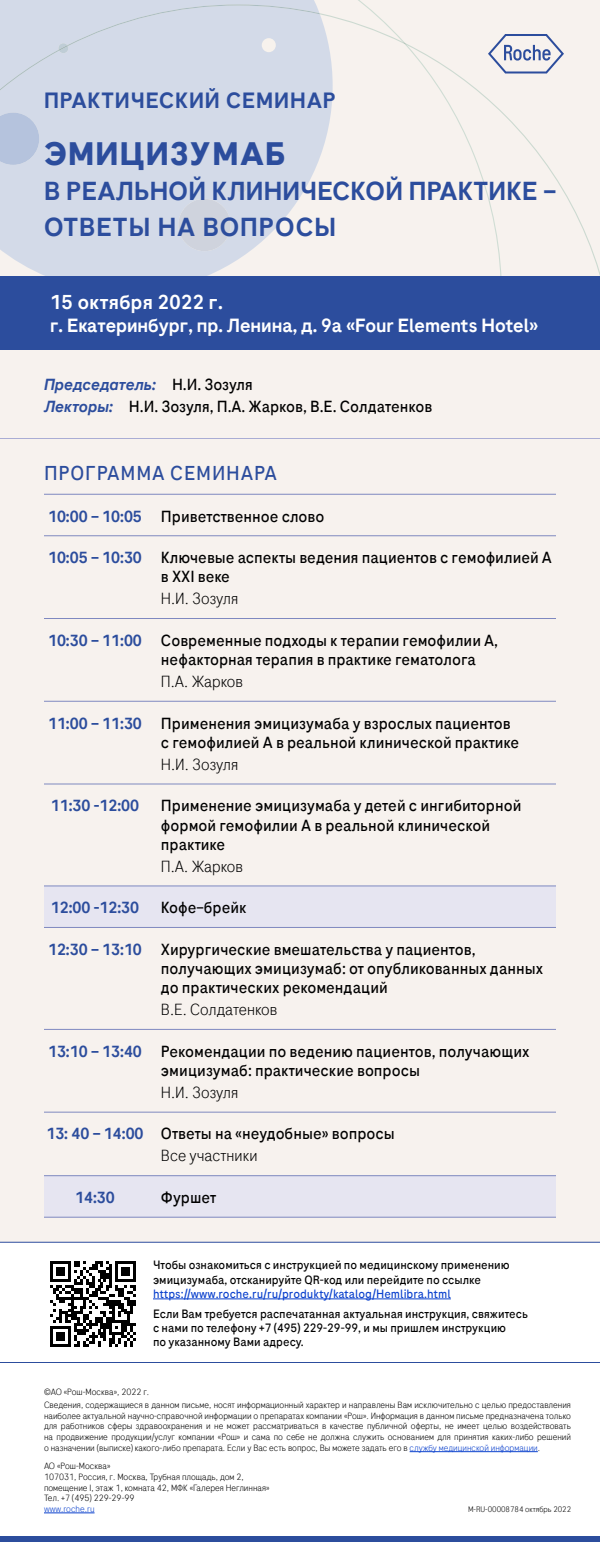
<style>
.page{position:relative;width:600px;height:1542px;background:#fff}
.page>*{position:absolute;margin:0;border:0;box-sizing:border-box;transform-origin:0 0}
.t1{font:700 32.4px "Roche Sans";letter-spacing:.04em;color:#2c4d9d}
.t2{font:300 25.9px/35.6px "Roche Sans";letter-spacing:.01em;color:#2c4d9d}
.t3{font:300 22px "Roche Sans";letter-spacing:.04em;color:#2c4d9d}
.t4{font:20px "Roche Sans";letter-spacing:.04em;color:#2c4d9d}
.t5{font:300 20px "Roche Sans";letter-spacing:.02em;color:#fff}
.t6{font:300 19px "Roche Sans";color:#fff}
.t7{font:16px/19.2px "Roche Sans";color:#000}
.t8{font:300 16px "Roche Sans";color:#000}
.t9{font:300 16px "Roche Sans";color:#2c4d9d}
.t10{font:12px/14.4px "Roche Sans";color:#000}
.t11{font:12px "Roche Sans";color:#0b41cd}
.t12{font:300 9px/10.8px "Roche Sans";color:#000}
.t13{font:300 9px "Roche Sans";color:#0b41cd}
.t14{font:300 8px "Roche Sans";color:#000}
.s1{font-weight:300;font-style:italic;color:#2c4d9d}
.s2{font-weight:300;color:#2c4d9d}
.s3{font-weight:300}
.s4{color:#0b41cd}
</style>
<div class="page">
<div style="left:0;top:231px;width:600px;height:1011px;background:#f7f2ee"></div>
<div style="left:0;top:250px;width:600px;height:100px;background:#2c4d9d"></div>
<div style="left:512px;top:13px;width:88px;height:263px;background:#f7f2ee"></div>
<div style="left:333px;top:0;width:179px;height:276px;background:#f7f2ee"></div>
<div style="left:333px;top:42px;width:74px;height:234px;background:#f7f2ee"></div>
<svg style="left:0;top:0;width:333px;height:276px;fill:#d3dae8"></svg>
<svg style="left:0;top:161px;width:39px;height:4px"></svg>
<div style="left:237px;top:183px;width:10px;height:10px;background:#cfd3dd;border-radius:50%"></div>
<div style="left:178px;top:199px;width:53px;height:52px;background:#cfd3dd;border-radius:50%"></div>
<div style="left:0;top:4px;width:320px;height:157px;background:#d3dae8"></div>
<svg style="left:58px;top:43px;width:10px;height:10px"></svg>
<div style="left:262px;top:38px;width:14px;height:14px;background:#f7f2ed;border-radius:50%"></div>
<svg style="left:488px;top:34px;width:76px;height:40px"></svg>
<hr style="left:0;top:438px;width:600px;height:1px;background:#aaadd4">
<svg style="left:44px;top:887px;width:512px;height:330px"></svg>
<hr style="left:44px;top:494px;width:102px;height:1px;background:#7f89c0">
<hr style="left:146px;top:494px;width:410px;height:1px;background:#7f89c0">
<hr style="left:44px;top:536px;width:102px;height:1px;background:#7f89c0">
<hr style="left:146px;top:536px;width:410px;height:1px;background:#7f89c0">
<hr style="left:44px;top:618px;width:102px;height:1px;background:#7f89c0">
<hr style="left:146px;top:618px;width:410px;height:1px;background:#7f89c0">
<hr style="left:44px;top:701px;width:102px;height:1px;background:#7f89c0">
<hr style="left:146px;top:701px;width:410px;height:1px;background:#7f89c0">
<hr style="left:44px;top:784px;width:102px;height:1px;background:#7f89c0">
<hr style="left:146px;top:784px;width:410px;height:1px;background:#7f89c0">
<hr style="left:44px;top:886px;width:102px;height:1px;background:#7f89c0">
<hr style="left:146px;top:886px;width:410px;height:1px;background:#7f89c0">
<hr style="left:44px;top:927px;width:102px;height:1px;background:#7f89c0">
<hr style="left:146px;top:927px;width:410px;height:1px;background:#7f89c0">
<hr style="left:44px;top:1029px;width:102px;height:1px;background:#7f89c0">
<hr style="left:146px;top:1029px;width:410px;height:1px;background:#7f89c0">
<hr style="left:44px;top:1112px;width:102px;height:1px;background:#7f89c0">
<hr style="left:146px;top:1112px;width:410px;height:1px;background:#7f89c0">
<hr style="left:44px;top:1175px;width:102px;height:1px;background:#7f89c0">
<hr style="left:146px;top:1175px;width:410px;height:1px;background:#7f89c0">
<hr style="left:44px;top:1217px;width:102px;height:1px;background:#7f89c0">
<hr style="left:146px;top:1217px;width:410px;height:1px;background:#7f89c0">
<div style="left:0;top:1536px;width:600px;height:6px;background:#2c4d9d"></div>
<hr style="left:44px;top:1513px;width:51px;height:1px;background:#0b41cd">
<hr style="left:410px;top:1451px;width:128px;height:1px;background:#0b41cd">
<svg style="left:50px;top:1261px;width:86px;height:86px"></svg>
<hr style="left:153px;top:1299px;width:298px;height:1px;background:#0b41cd">
<hr style="left:0;top:1242px;width:600px;height:1px;background:#2c4d9d">
<hr style="left:0;top:1362px;width:600px;height:1px;background:#2c4d9d">
<h3 class="t3" style="left:44px;top:87px;width:293px">ПРАКТИЧЕСКИЙ СЕМИНАР</h3>
<h1 class="t1" style="left:44px;top:133px;width:243px">ЭМИЦИЗУМАБ</h1>
<h2 class="t2" style="left:44px;top:173px;width:514px">В РЕАЛЬНОЙ КЛИНИЧЕСКОЙ ПРАКТИКЕ –<br>ОТВЕТЫ НА ВОПРОСЫ</h2>
<h3 class="t5" style="left:50px;top:290px;width:175px">15 октября 2022 г.</h3>
<h3 class="t6" style="left:50px;top:313px;width:490px">г. Екатеринбург, пр. Ленина, д. 9а «Four Elements Hotel»</h3>
<h3 class="t7" style="left:44px;top:373px;width:390px;line-height:22px"><span class="s1">Председатель:</span> Н.И. Зозуля<br><span class="s1">Лекторы:</span> Н.И. Зозуля, П.А. Жарков, В.Е. Солдатенков</h3>
<h3 class="t4" style="left:44px;top:461px;width:234px">ПРОГРАММА СЕМИНАРА</h3>
<h3 class="t7" style="left:48px;top:506px;width:278px"><span class="s2">10:00 – 10:05</span> Приветственное слово</h3>
<h3 class="t7" style="left:161px;top:548px;width:393px;text-indent:-113px"><span class="s2">10:05 – 10:30</span> Ключевые аспекты ведения пациентов с гемофилией А в XXI веке</h3>
<h3 class="t8" style="left:161px;top:589px;width:79px">Н.И. Зозуля</h3>
<h3 class="t7" style="left:161px;top:630px;width:339px;text-indent:-113px"><span class="s2">10:30 – 11:00</span> Современные подходы к терапии гемофилии А, нефакторная терапия в практике гематолога</h3>
<h3 class="t8" style="left:161px;top:672px;width:84px">П.А. Жарков</h3>
<h3 class="t7" style="left:161px;top:713px;width:360px;text-indent:-113px"><span class="s2">11:00 – 11:30</span> Применения эмицизумаба у взрослых пациентов с гемофилией А в реальной клинической практике</h3>
<h3 class="t8" style="left:161px;top:754px;width:79px">Н.И. Зозуля</h3>
<h3 class="t9" style="left:51px;top:796px;width:90px">11:30 -12:00</h3>
<h3 class="t7" style="left:161px;top:796px;width:362px">Применение эмицизумаба у детей с ингибиторной формой гемофилии А в реальной клинической практике</h3>
<h3 class="t8" style="left:161px;top:856px;width:84px">П.А. Жарков</h3>
<h3 class="t9" style="left:51px;top:898px;width:90px">12:00 -12:30</h3>
<h3 class="t7" style="left:161px;top:898px;width:87px">Кофе–брейк</h3>
<h3 class="t7" style="left:161px;top:939px;width:384px;text-indent:-113px"><span class="s2">12:30 – 13:10</span> Хирургические вмешательства у пациентов, получающих эмицизумаб: от опубликованных данных до практических рекомендаций</h3>
<h3 class="t8" style="left:161px;top:1000px;width:118px">В.Е. Солдатенков</h3>
<h3 class="t7" style="left:48px;top:1041px;width:483px;text-align:center"><span class="s2">13:10 – 13:40</span> Рекомендации по ведению пациентов, получающих эмицизумаб: практические вопросы</h3>
<h3 class="t8" style="left:161px;top:1082px;width:79px">Н.И. Зозуля</h3>
<h3 class="t7" style="left:161px;top:1123px;width:235px;line-height:22px;text-indent:-115px"><span class="s2">13: 40 – 14:00</span> Ответы на «неудобные» вопросы<br><span class="s3">Все участники</span></h3>
<h3 class="t9" style="left:75px;top:1187px;width:41px">14:30</h3>
<h3 class="t7" style="left:161px;top:1188px;width:57px">Фуршет</h3>
<h3 class="t10" style="left:153px;top:1258px;width:358px">Чтобы ознакомиться с инструкцией по медицинскому применению эмицизумаба, отсканируйте QR-код или перейдите по ссылке</h3>
<h3 class="t11" style="left:153px;top:1286px;width:299px">https://www.roche.ru/ru/produkty/katalog/Hemlibra.html</h3>
<h3 class="t10" style="left:153px;top:1306px;width:377px">Если Вам требуется распечатанная актуальная инструкция, свяжитесь с нами по телефону +7 (495) 229-29-99, и мы пришлем инструкцию<br>по указанному Вами адресу.</h3>
<p class="t12" style="left:44px;top:1385px;width:529px;line-height:12.8px">©АО «Рош-Москва», 2022 г.<br>Сведения, содержащиеся в данном письме, носят информационный характер и направлены Вам исключительно с целью предоставления</p>
<p class="t12" style="left:44px;top:1410px;width:529px;text-align:justify">наиболее актуальной научно-справочной информации о препаратах компании «Рош». Информация в данном письме предназначена только для работников сферы здравоохранения и не может рассматриваться в качестве публичной оферты, не имеет целью воздействовать на продвижение продукции/услуг компании «Рош» и сама по себе не должна служить основанием для принятия каких-либо решений о назначении (выписке) какого-либо препарата. Если у Вас есть вопрос, Вы можете задать его в <span class="s4">службу медицинской информации</span>.</p>
<p class="t12" style="left:44px;top:1460px;width:227px">АО «Рош-Москва»<br>107031, Россия, г. Москва, Трубная площадь, дом 2, помещение I, этаж 1, комната 42, МФК «Галерея Неглинная» Тел. +7 (495) 229-29-99</p>
<p class="t13" style="left:44px;top:1504px;width:52px">www.roche.ru</p>
<p class="t14" style="left:468px;top:1504px;width:105px">M-RU-00008784 октябрь 2022</p>
</div>
